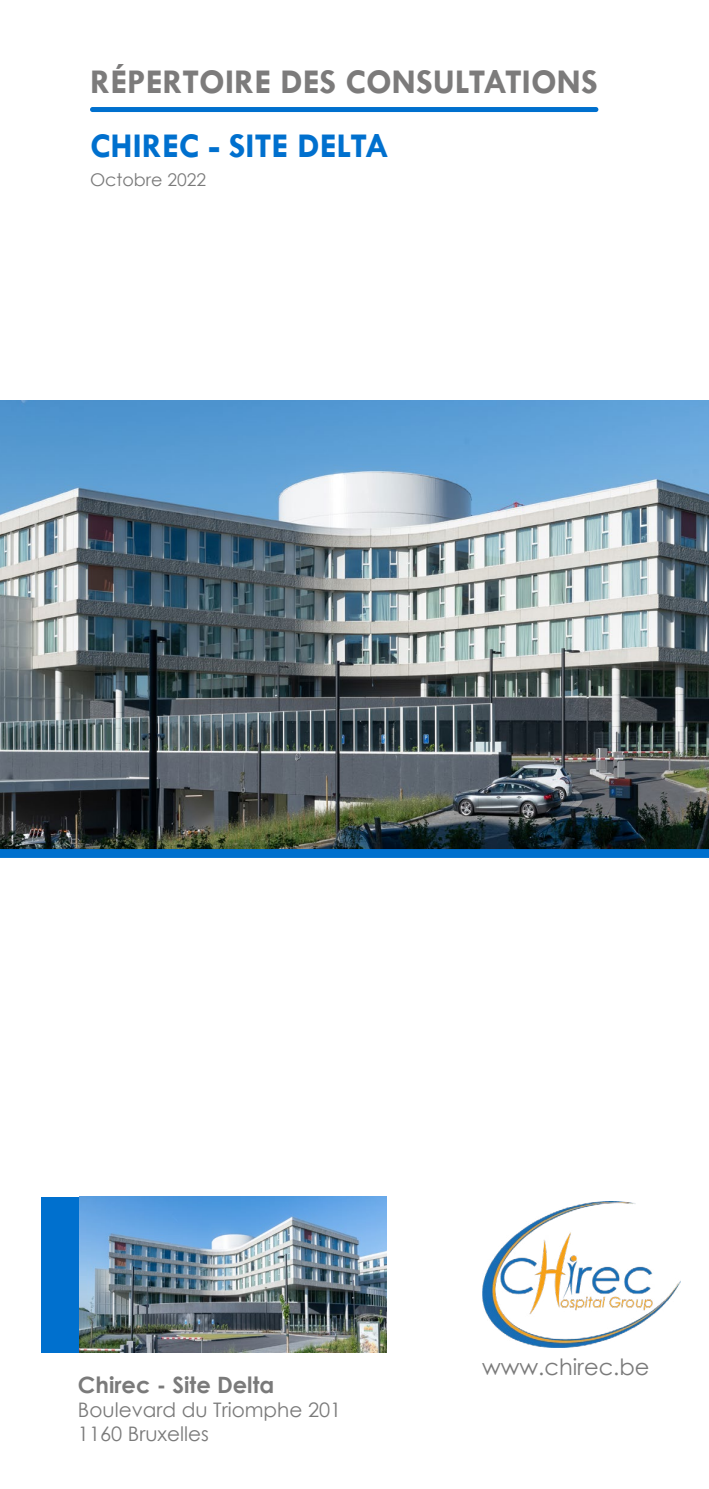
<style>
.page{position:relative;width:709px;height:1489px;background:#fff}
.page>*{position:absolute;margin:0;border:0;box-sizing:border-box;transform-origin:0 0}
.t1{font:700 35px "Tw Cen";color:#7c7b7b}
.t2{font:700 35px "Tw Cen";color:#0070ce}
.t3{font:700 22.5px "Century Gothic";color:#7a7a7a}
.t4{font:22.5px "Century Gothic";color:#7a7a7a}
.t5{font:20px/24px "Century Gothic";color:#7a7a7a}
.t6{font:17.5px "Century Gothic";color:#7a7a7a}
</style>
<div class="page">
<div style="left:90px;top:107px;width:508px;height:5px;background:#0070ce;border-radius:3px"></div>
<img style="left:0;top:400px;width:709px;height:449px">
<svg style="left:0;top:849px;width:709px;height:8px;background:#006fcc"></svg>
<img style="left:482px;top:1201px;width:198px;height:146px">
<div style="left:41px;top:1196px;width:39px;height:156px;background:#0070ce"></div>
<img style="left:80px;top:1196px;width:306px;height:156px">
<h1 class="t1" style="left:90px;top:61px;width:509px">RÉPERTOIRE DES CONSULTATIONS</h1>
<h1 class="t2" style="left:90px;top:125px;width:300px">CHIREC - SITE DELTA</h1>
<p class="t6" style="left:90px;top:167px;width:118px">Octobre 2022</p>
<p class="t3" style="left:78px;top:1367px;width:198px">Chirec - Site Delta</p>
<p class="t5" style="left:78px;top:1397px;width:265px">Boulevard du Triomphe 201<br>1160 Bruxelles</p>
<p class="t4" style="left:482px;top:1350px;width:169px">www.chirec.be</p>
</div>
